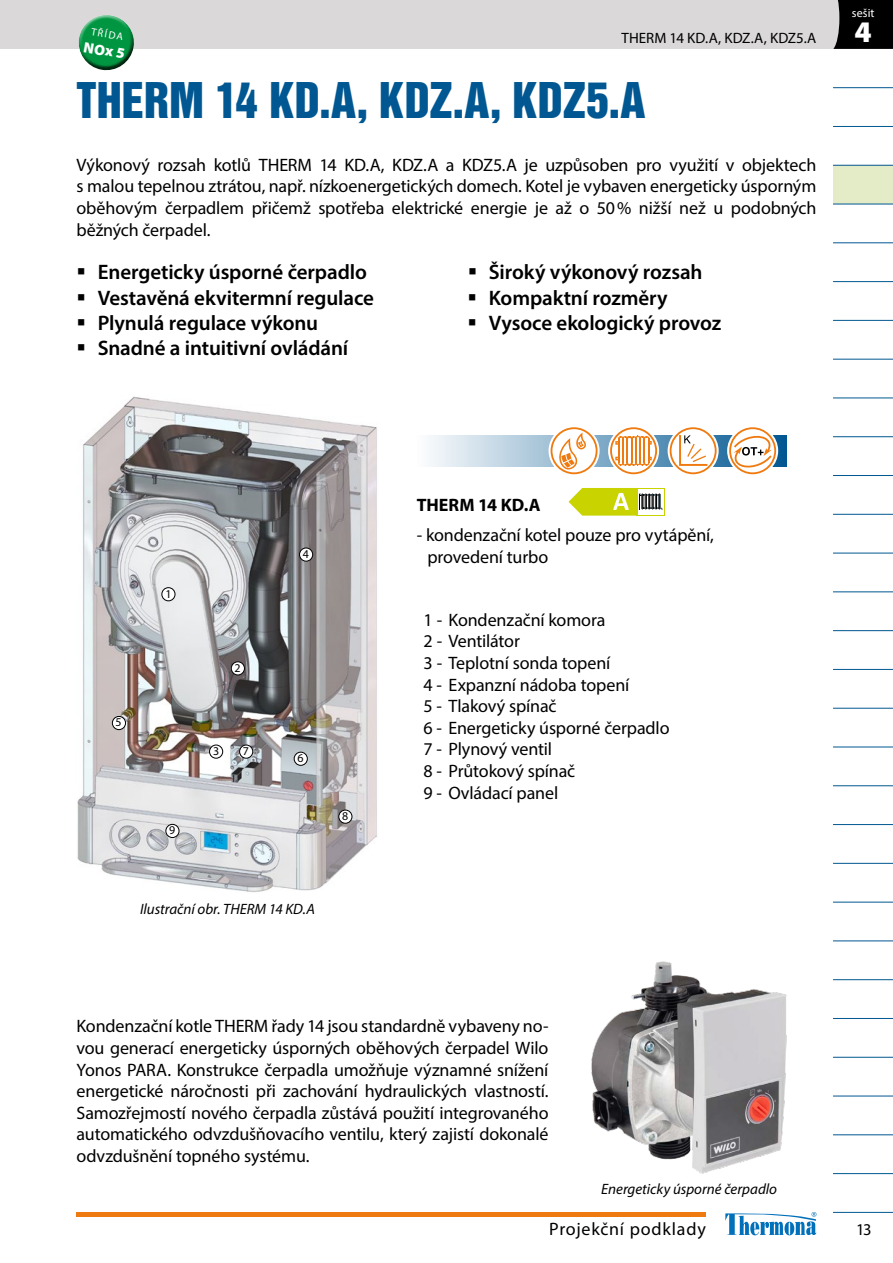
<style>
.page{position:relative;width:893px;height:1263px;background:#fff}
.page>*{position:absolute;margin:0;border:0;box-sizing:border-box;transform-origin:0 0}
.t1{font:45px "Switzerland Inserat";letter-spacing:.005em;color:#005791}
.t2{font:900 30px "Myriad Pro";color:#fff}
.t3{font:600 21px/25.2px "Myriad Pro";letter-spacing:-.005em;color:#000}
.t4{font:18px/21.6px "Myriad Pro";letter-spacing:-.005em;color:#000;text-align:justify}
.t5{font:18px "Myriad Pro";letter-spacing:.04em;color:#000}
.t6{font:700 18px "Myriad Pro";color:#000}
.t7{font:16.5px "Myriad Pro";color:#000}
.t8{font:italic 15px "Myriad Pro";color:#000}
.t9{font:15px "Myriad Pro";letter-spacing:.005em;color:#000}
.t10{font:900 15px "Myriad Pro";color:#fff}
.t11{font:12px "Myriad Pro";letter-spacing:.005em;color:#fff}
.t12{font:11.85px "Myriad Pro";color:#000}
.t13{font:10.5px "Myriad Pro";color:#fff}
</style>
<div class="page">
<div style="left:0;top:0;width:893px;height:49px;background:#dad8d8"></div>
<svg style="left:833px;top:0;width:60px;height:49px;background:#131313"></svg>
<svg style="left:725px;top:1212px;width:91px;height:23px"></svg>
<hr style="left:77px;top:1212px;width:629px;height:4px;background:#ef7b10">
<div style="left:833px;top:165px;width:60px;height:39px;background:#e3ecc6"></div>
<hr style="left:833px;top:87px;width:60px;height:1px;background:#005791">
<hr style="left:833px;top:126px;width:60px;height:1px;background:#005791">
<hr style="left:833px;top:165px;width:60px;height:1px;background:#005791">
<hr style="left:833px;top:204px;width:60px;height:1px;background:#005791">
<hr style="left:833px;top:242px;width:60px;height:1px;background:#005791">
<hr style="left:833px;top:281px;width:60px;height:1px;background:#005791">
<hr style="left:833px;top:320px;width:60px;height:1px;background:#005791">
<hr style="left:833px;top:359px;width:60px;height:1px;background:#005791">
<hr style="left:833px;top:397px;width:60px;height:1px;background:#005791">
<hr style="left:833px;top:436px;width:60px;height:1px;background:#005791">
<hr style="left:833px;top:475px;width:60px;height:1px;background:#005791">
<hr style="left:833px;top:514px;width:60px;height:1px;background:#005791">
<hr style="left:833px;top:553px;width:60px;height:1px;background:#005791">
<hr style="left:833px;top:591px;width:60px;height:1px;background:#005791">
<hr style="left:833px;top:630px;width:60px;height:1px;background:#005791">
<hr style="left:833px;top:669px;width:60px;height:1px;background:#005791">
<hr style="left:833px;top:708px;width:60px;height:1px;background:#005791">
<hr style="left:833px;top:746px;width:60px;height:1px;background:#005791">
<hr style="left:833px;top:785px;width:60px;height:1px;background:#005791">
<hr style="left:833px;top:824px;width:60px;height:1px;background:#005791">
<hr style="left:833px;top:863px;width:60px;height:1px;background:#005791">
<hr style="left:833px;top:902px;width:60px;height:1px;background:#005791">
<hr style="left:833px;top:940px;width:60px;height:1px;background:#005791">
<hr style="left:833px;top:979px;width:60px;height:1px;background:#005791">
<hr style="left:833px;top:1212px;width:60px;height:1px;background:#005791">
<hr style="left:833px;top:1018px;width:60px;height:1px;background:#005791">
<hr style="left:833px;top:1057px;width:60px;height:1px;background:#005791">
<hr style="left:833px;top:1095px;width:60px;height:1px;background:#005791">
<hr style="left:833px;top:1134px;width:60px;height:1px;background:#005791">
<hr style="left:833px;top:1173px;width:60px;height:1px;background:#005791">
<svg style="left:78px;top:15px;width:56px;height:56px"></svg>
<svg style="left:430px;top:435px;width:357px;height:32px;background:#a6c3d8"></svg>
<svg style="left:608px;top:425px;width:51px;height:51px"></svg>
<svg style="left:611px;top:428px;width:45px;height:45px"></svg>
<div style="left:610px;top:427px;width:47px;height:47px;border:2px solid #ef7b10;border-radius:50%"></div>
<svg style="left:615px;top:436px;width:37px;height:30px"></svg>
<svg style="left:727px;top:425px;width:51px;height:51px"></svg>
<svg style="left:730px;top:428px;width:45px;height:45px"></svg>
<div style="left:729px;top:427px;width:47px;height:47px;border:2px solid #ef7b10;border-radius:50%"></div>
<svg style="left:733px;top:435px;width:39px;height:33px"></svg>
<svg style="left:668px;top:425px;width:51px;height:51px"></svg>
<svg style="left:671px;top:428px;width:45px;height:45px"></svg>
<div style="left:670px;top:427px;width:47px;height:47px;border:2px solid #ef7b10;border-radius:50%"></div>
<svg style="left:679px;top:435px;width:28px;height:31px"></svg>
<svg style="left:549px;top:425px;width:51px;height:51px"></svg>
<svg style="left:551px;top:428px;width:46px;height:45px"></svg>
<div style="left:551px;top:427px;width:46px;height:47px;border:2px solid #ef7b10;border-radius:50%"></div>
<svg style="left:559px;top:432px;width:28px;height:37px"></svg>
<img style="left:77px;top:396px;width:300px;height:496px">
<div style="left:112px;top:716px;width:14px;height:14px;background:#fff;border-radius:50%"></div>
<div style="left:112px;top:716px;width:14px;height:14px;border:1px solid #000;border-radius:50%"></div>
<div style="left:210px;top:745px;width:13px;height:13px;background:#fff;border-radius:50%"></div>
<div style="left:209px;top:745px;width:14px;height:13px;border:1px solid #000;border-radius:50%"></div>
<div style="left:339px;top:810px;width:13px;height:13px;background:#fff;border-radius:50%"></div>
<div style="left:339px;top:810px;width:13px;height:13px;border:1px solid #000;border-radius:50%"></div>
<div style="left:294px;top:752px;width:13px;height:13px;background:#fff;border-radius:50%"></div>
<div style="left:294px;top:752px;width:14px;height:13px;border:1px solid #000;border-radius:50%"></div>
<div style="left:166px;top:824px;width:13px;height:13px;background:#fff;border-radius:50%"></div>
<div style="left:166px;top:824px;width:13px;height:14px;border:1px solid #000;border-radius:50%"></div>
<div style="left:162px;top:588px;width:13px;height:13px;background:#fff;border-radius:50%"></div>
<div style="left:162px;top:587px;width:13px;height:14px;border:1px solid #000;border-radius:50%"></div>
<div style="left:300px;top:548px;width:13px;height:13px;background:#fff;border-radius:50%"></div>
<div style="left:299px;top:548px;width:14px;height:13px;border:1px solid #000;border-radius:50%"></div>
<div style="left:231px;top:662px;width:13px;height:13px;background:#fff;border-radius:50%"></div>
<div style="left:231px;top:661px;width:14px;height:14px;border:1px solid #000;border-radius:50%"></div>
<div style="left:240px;top:745px;width:13px;height:13px;background:#fff;border-radius:50%"></div>
<div style="left:239px;top:745px;width:14px;height:13px;border:1px solid #000;border-radius:50%"></div>
<img style="left:592px;top:961px;width:195px;height:213px">
<svg style="left:569px;top:488px;width:93px;height:28px"></svg>
<p class="t13" style="left:92px;top:25px;width:34px;rotate:10deg">TŘÍDA</p>
<p class="t10" style="left:86px;top:37px;width:43px;rotate:10deg">NOx 5</p>
<p class="t9" style="left:621px;top:28px;width:196px">THERM 14 KD.A, KDZ.A, KDZ5.A</p>
<h1 class="t1" style="left:77px;top:72px;width:571px">THERM 14 KD.A, KDZ.A, KDZ5.A</h1>
<p class="t4" style="left:77px;top:154px;width:741px">Výkonový rozsah kotlů THERM 14 KD.A, KDZ.A a KDZ5.A je uzpůsoben pro využití v objektech s malou tepelnou ztrátou, např. nízkoenergetických domech. Kotel je vybaven energeticky úsporným oběhovým čerpadlem přičemž spotřeba elektrické energie je až o 50% nižší než u podobných běžných čerpadel.</p>
<p class="t3" style="left:98px;top:259px;width:278px">Energeticky úsporné čerpadlo<br>Vestavěná ekvitermní regulace<br>Plynulá regulace výkonu<br>Snadné a intuitivní ovládání</p>
<p class="t3" style="left:489px;top:259px;width:234px">Široký výkonový rozsah<br>Kompaktní rozměry<br>Vysoce ekologický provoz</p>
<p class="t11" style="left:852px;top:5px;width:24px">sešit</p>
<h2 class="t2" style="left:855px;top:12px;width:19px">4</h2>
<p class="t12" style="left:116px;top:715px;width:8px">5</p>
<p class="t12" style="left:165px;top:586px;width:8px">1</p>
<p class="t12" style="left:169px;top:823px;width:8px">9</p>
<p class="t12" style="left:235px;top:660px;width:8px">2</p>
<p class="t12" style="left:213px;top:744px;width:8px">3</p>
<p class="t12" style="left:243px;top:744px;width:8px">7</p>
<p class="t12" style="left:303px;top:547px;width:8px">4</p>
<p class="t12" style="left:297px;top:751px;width:8px">6</p>
<p class="t8" style="left:140px;top:899px;width:176px">Ilustrační obr. THERM 14 KD.A</p>
<p class="t12" style="left:342px;top:809px;width:8px">8</p>
<p class="t6" style="left:417px;top:493px;width:126px">THERM 14 KD.A</p>
<p class="t4" style="left:427px;top:524px;width:288px;text-indent:-11px">- kondenzační kotel pouze pro vytápění, provedení turbo</p>
<p class="t4" style="left:423px;top:609px;width:248px;text-align:left">1 - Kondenzační komora<br>2 - Ventilátor<br>3 - Teplotní sonda topení<br>4 - Expanzní nádoba topení<br>5 - Tlakový spínač<br>6 - Energeticky úsporné čerpadlo<br>7 - Plynový ventil<br>8 - Průtokový spínač<br>9 - Ovládací panel</p>
<p class="t4" style="left:77px;top:1015px;width:473px">Kondenzační kotle THERM řady 14 jsou standardně vybaveny no&shy;vou generací energeticky úsporných oběhových čerpadel Wilo Yonos PARA. Konstrukce čerpadla umožňuje významné snížení energetické náročnosti při zachování hydraulických vlastností.<br>Samozřejmostí nového čerpadla zůstává použití integrovaného automatického odvzdušňovacího ventilu, který zajistí dokonalé odvzdušnění topného systému.</p>
<p class="t8" style="left:601px;top:1180px;width:177px">Energeticky úsporné čerpadlo</p>
<p class="t5" style="left:549px;top:1218px;width:158px">Projekční podklady</p>
<p class="t7" style="left:856px;top:1219px;width:17px">13</p>
</div>
